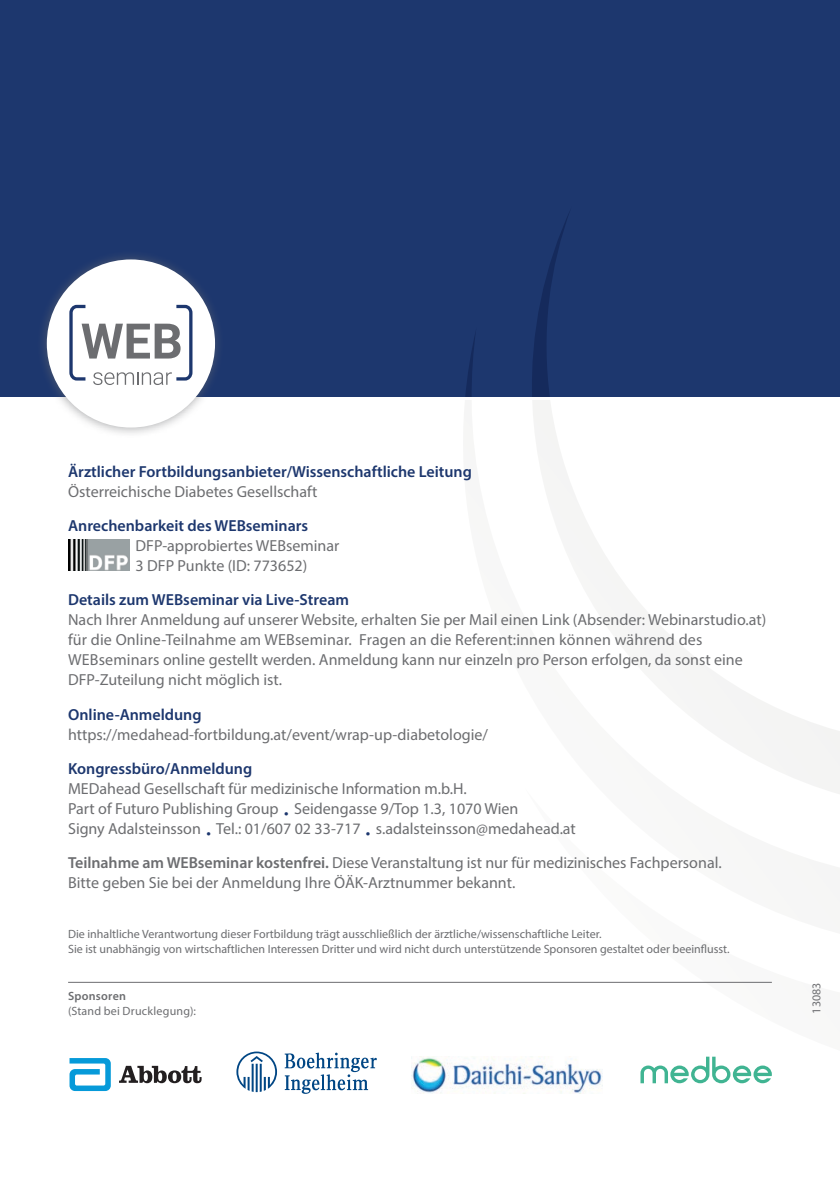
<style>
.page{position:relative;width:840px;height:1191px;background:#fff}
.page>*{position:absolute;margin:0;border:0;box-sizing:border-box;transform-origin:0 0}
.t1{font:16px/20px "Myriad Pro";color:#6c6d70}
.t2{font:600 16px "Myriad Pro";color:#1d376e}
.t3{font:12px/15px "Myriad Pro";color:#6c6d70}
.t4{font:12px "Myriad Pro";letter-spacing:.02em;color:#6c6d70}
.t5{font:600 12px "Myriad Pro";letter-spacing:.02em;color:#6c6d70}
.s1{color:#1d376e}
.s2{font-weight:600}
</style>
<div class="page">
<svg style="left:533px;top:400px;width:306px;height:394px"></svg>
<div style="left:0;top:0;width:839px;height:397px;background:#1d376e"></div>
<svg style="left:532px;top:214px;width:37px;height:183px"></svg>
<svg style="left:465px;top:336px;width:10px;height:61px"></svg>
<hr style="left:68px;top:982px;width:703px;height:1px;background:#6c6d70">
<img style="left:68px;top:540px;width:62px;height:31px">
<div style="left:37px;top:249px;width:188px;height:189px;background:#6c6d70;opacity:.6"></div>
<div style="left:47px;top:259px;width:168px;height:168px;background:#fff;border-radius:50%"></div>
<svg style="left:69px;top:304px;width:124px;height:81px"></svg>
<svg style="left:236px;top:1051px;width:41px;height:41px"></svg>
<svg style="left:284px;top:1052px;width:92px;height:41px"></svg>
<img style="left:411px;top:1056px;width:191px;height:37px">
<svg style="left:69px;top:1058px;width:42px;height:33px"></svg>
<svg style="left:119px;top:1065px;width:82px;height:18px"></svg>
<svg style="left:640px;top:1056px;width:131px;height:27px"></svg>
<p class="t2" style="left:68px;top:461px;width:405px">Ärztlicher Fortbildungsanbieter/Wissenschaftliche Leitung</p>
<p class="t1" style="left:68px;top:481px;width:251px">Österreichische Diabetes Gesellschaft</p>
<p class="t2" style="left:68px;top:516px;width:241px">Anrechenbarkeit des WEBseminars</p>
<p class="t1" style="left:135px;top:535px;width:205px">DFP-approbiertes WEBseminar<br>3 DFP Punkte (ID: 773652)</p>
<p class="t2" style="left:68px;top:590px;width:282px">Details zum WEBseminar via Live-Stream</p>
<p class="t1" style="left:68px;top:610px;width:699px">Nach Ihrer Anmeldung auf unserer Website, erhalten Sie per Mail einen Link (Absender: Webinarstudio.at) für die Online-Teilnahme am WEBseminar. Fragen an die Referent:innen können während des WEBseminars online gestellt werden. Anmeldung kann nur einzeln pro Person erfolgen, da sonst eine DFP-Zuteilung nicht möglich ist.</p>
<p class="t2" style="left:68px;top:704px;width:135px">Online-Anmeldung</p>
<p class="t1" style="left:68px;top:724px;width:421px">https://medahead-fortbildung.at/event/wrap-up-diabetologie/</p>
<p class="t2" style="left:68px;top:758px;width:185px">Kongressbüro/Anmeldung</p>
<p class="t1" style="left:68px;top:778px;width:509px">MEDahead Gesellschaft für medizinische Information m.b.H.<br>Part of Futuro Publishing Group <span class="s1">•</span> Seidengasse 9/Top 1.3, 1070 Wien<br>Signy Adalsteinsson <span class="s1">•</span> Tel.: 01/607 02 33-717 <span class="s1">•</span> s.adalsteinsson@medahead.at</p>
<p class="t1" style="left:68px;top:852px;width:654px"><span class="s2">Teilnahme am WEBseminar kostenfrei.</span> Diese Veranstaltung ist nur für medizinisches Fachpersonal.<br>Bitte geben Sie bei der Anmeldung Ihre ÖÄK-Arztnummer bekannt.</p>
<p class="t3" style="left:68px;top:926px;width:662px">Die inhaltliche Verantwortung dieser Fortbildung trägt ausschließlich der ärztliche/wissenschaftliche Leiter.<br>Sie ist unabhängig von wirtschaftlichen Interessen Dritter und wird nicht durch unterstützende Sponsoren gestaltet oder beeinflusst.</p>
<p class="t5" style="left:68px;top:988px;width:59px">Sponsoren</p>
<p class="t4" style="left:68px;top:1003px;width:129px">(Stand bei Drucklegung):</p>
<p class="t3" style="left:808px;top:1013px;width:32px;rotate:-90deg">13083</p>
</div>
